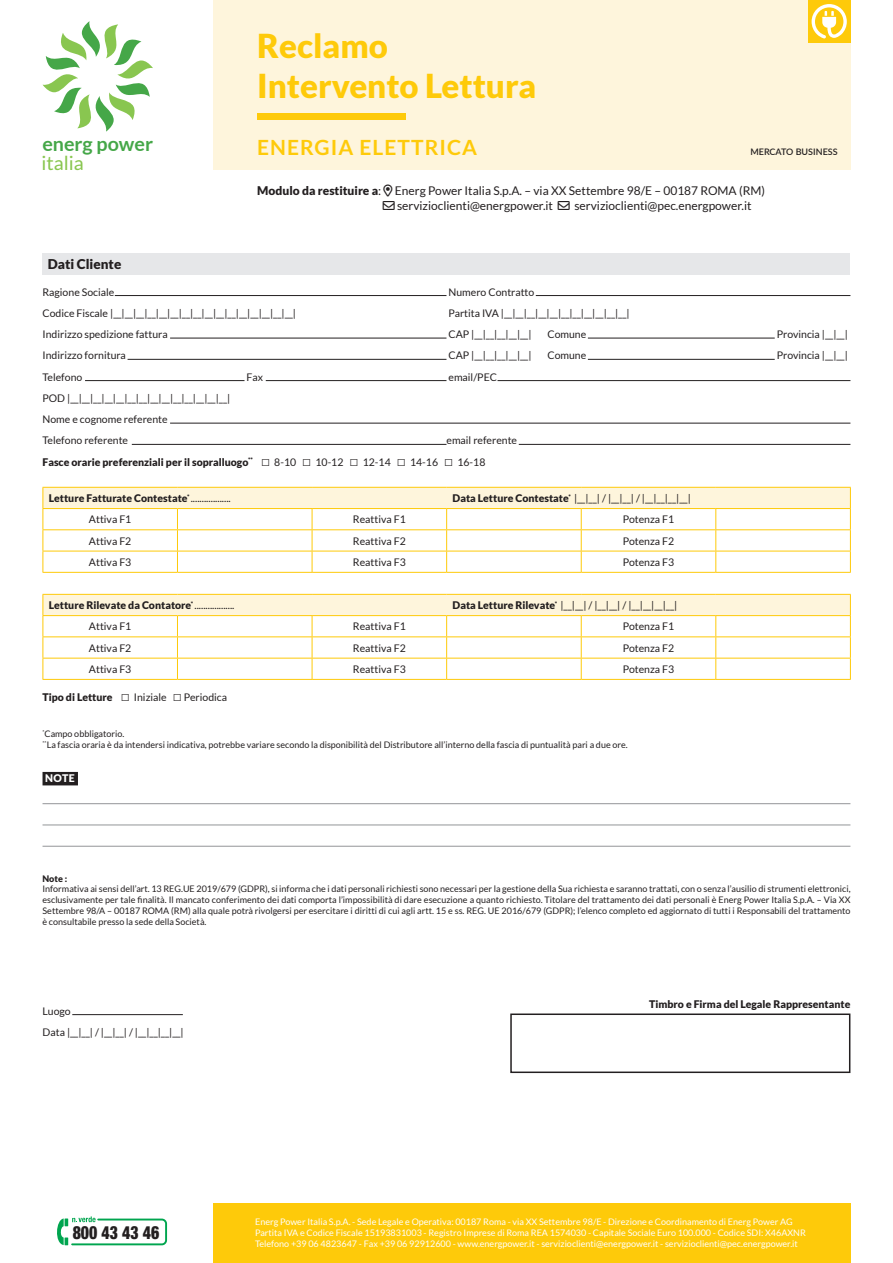
<style>
.page{position:relative;width:893px;height:1263px;background:#fff}
.page>*{position:absolute;margin:0;border:0;box-sizing:border-box;transform-origin:0 0}
.t1{font:900 33px/39.6px "Lato";color:#feca0a}
.t2{font:700 21px "Lato";letter-spacing:.05em;color:#feca0a}
.t3{font:700 19.5px "Lato";color:#45a748}
.t4{font:19.5px "Lato";color:#89c650}
.t5{font:900 condensed 18.3px "Helvetica Neue LT Std";color:#231f20;scale:.87 1}
.t6{font:900 13.5px "Lato";color:#231f20}
.t7{font:12px "Lato";color:#231f20}
.t8{font:10.5px/21.3px "Lato";color:#231f20}
.t9{font:900 10.5px/21.3px "Lato";color:#231f20}
.t10{font:900 10.5px "Lato";color:#fff}
.t11{font:9px/10.8px "Lato";color:#231f20}
.t12{font:9px/10.8px "Lato";color:#fff}
.t13{font:600 9px "Lato";color:#231f20}
.t14{font:900 9px "Lato";color:#231f20}
.s1{font-weight:900}
.s2{font-weight:400}
.s3{font-family:"Arial";font-weight:400;font-size:15px}
.s4{font-family:"Arial";font-size:15px}
</style>
<div class="page">
<div style="left:213px;top:1203px;width:637px;height:60px;background:#feca0a"></div>
<div style="left:213px;top:0;width:637px;height:170px;background:#fef5dc"></div>
<div style="left:257px;top:114px;width:149px;height:6px;background:#feca0a"></div>
<svg style="left:57px;top:1216px;width:111px;height:30px"></svg>
<div style="left:808px;top:0;width:42px;height:43px;background:#feca0a"></div>
<svg style="left:812px;top:4px;width:35px;height:34px"></svg>
<div style="left:43px;top:253px;width:807px;height:21px;background:#e6e7e9"></div>
<hr style="left:115px;top:295px;width:331px;height:1px;background:#231f20">
<hr style="left:536px;top:295px;width:314px;height:1px;background:#231f20">
<hr style="left:170px;top:338px;width:276px;height:1px;background:#231f20">
<hr style="left:588px;top:338px;width:187px;height:1px;background:#231f20">
<hr style="left:128px;top:359px;width:318px;height:1px;background:#231f20">
<hr style="left:588px;top:359px;width:187px;height:1px;background:#231f20">
<hr style="left:85px;top:380px;width:159px;height:1px;background:#231f20">
<hr style="left:266px;top:380px;width:180px;height:1px;background:#231f20">
<hr style="left:497px;top:380px;width:353px;height:1px;background:#231f20">
<hr style="left:170px;top:423px;width:680px;height:1px;background:#231f20">
<hr style="left:132px;top:444px;width:314px;height:1px;background:#231f20">
<hr style="left:519px;top:444px;width:331px;height:1px;background:#231f20">
<svg style="left:43px;top:487px;width:808px;height:85px"></svg>
<hr style="left:43px;top:572px;width:134px;height:1px;background:#feca0a">
<hr style="left:177px;top:572px;width:135px;height:1px;background:#feca0a">
<hr style="left:312px;top:572px;width:135px;height:1px;background:#feca0a">
<hr style="left:447px;top:572px;width:134px;height:1px;background:#feca0a">
<hr style="left:581px;top:572px;width:135px;height:1px;background:#feca0a">
<hr style="left:716px;top:572px;width:135px;height:1px;background:#feca0a">
<svg style="left:43px;top:594px;width:808px;height:85px"></svg>
<hr style="left:43px;top:679px;width:134px;height:1px;background:#feca0a">
<hr style="left:177px;top:679px;width:135px;height:1px;background:#feca0a">
<hr style="left:312px;top:679px;width:135px;height:1px;background:#feca0a">
<hr style="left:447px;top:679px;width:134px;height:1px;background:#feca0a">
<hr style="left:581px;top:679px;width:135px;height:1px;background:#feca0a">
<hr style="left:716px;top:679px;width:135px;height:1px;background:#feca0a">
<hr style="left:72px;top:1014px;width:111px;height:1px;background:#231f20">
<svg style="left:510px;top:1013px;width:341px;height:61px"></svg>
<hr style="left:43px;top:803px;width:807px;height:1px;background:#939598">
<hr style="left:43px;top:825px;width:807px;height:1px;background:#939598">
<hr style="left:43px;top:846px;width:807px;height:1px;background:#939598">
<div style="left:43px;top:772px;width:35px;height:13px;background:#231f20"></div>
<svg style="left:43px;top:21px;width:110px;height:111px"></svg>
<h3 class="t3" style="left:42px;top:132px;width:112px">energ power</h3>
<h3 class="t4" style="left:41px;top:152px;width:44px">italia</h3>
<h1 class="t1" style="left:257px;top:26px;width:280px">Reclamo<br>Intervento Lettura</h1>
<h2 class="t2" style="left:257px;top:135px;width:221px">ENERGIA ELETTRICA</h2>
<p class="t13" style="left:750px;top:145px;width:89px">MERCATO BUSINESS</p>
<h3 class="t7" style="left:257px;top:184px;width:509px"><span class="s1">Modulo da restituire a</span>: Energ Power Italia S.p.A. – via XX Settembre 98/E – 00187 ROMA (RM)</h3>
<h3 class="t7" style="left:383px;top:199px;width:370px">→ servizioclienti@energpower.it → servizioclienti@pec.energpower.it</h3>
<h3 class="t6" style="left:48px;top:256px;width:75px">Dati Cliente</h3>
<p class="t8" style="left:43px;top:281px;width:73px">Ragione Sociale</p>
<p class="t8" style="left:448px;top:281px;width:87px">Numero Contratto</p>
<p class="t8" style="left:43px;top:302px;width:255px">Codice Fiscale |__|__|__|__|__|__|__|__|__|__|__|__|__|__|__|__|</p>
<p class="t8" style="left:448px;top:302px;width:183px">Partita IVA |__|__|__|__|__|__|__|__|__|__|__|</p>
<p class="t8" style="left:43px;top:324px;width:127px">Indirizzo spedizione fattura</p>
<p class="t8" style="left:448px;top:324px;width:85px">CAP |__|__|__|__|__|</p>
<p class="t8" style="left:547px;top:324px;width:40px">Comune</p>
<p class="t8" style="left:777px;top:324px;width:73px">Provincia |__|__|</p>
<p class="t8" style="left:43px;top:345px;width:85px">Indirizzo fornitura</p>
<p class="t8" style="left:448px;top:345px;width:85px">CAP |__|__|__|__|__|</p>
<p class="t8" style="left:547px;top:345px;width:40px">Comune</p>
<p class="t8" style="left:777px;top:345px;width:73px">Provincia |__|__|</p>
<p class="t8" style="left:43px;top:366px;width:41px">Telefono</p>
<p class="t8" style="left:247px;top:366px;width:18px">Fax</p>
<p class="t8" style="left:448px;top:366px;width:50px">email/PEC</p>
<p class="t8" style="left:43px;top:387px;width:189px">POD |__|__|__|__|__|__|__|__|__|__|__|__|__|__|<br>Nome e cognome referente<br>Telefono referente</p>
<p class="t9" style="left:43px;top:430px;width:476px;text-indent:404px"><span class="s2">email referente<br></span>Fasce orarie preferenziali per il sopralluogo<sup>**</sup> <span class="s3">□</span> <span class="s2">8-10</span> <span class="s3">□</span> <span class="s2">10-12</span> <span class="s3">□</span> <span class="s2">12-14</span> <span class="s3">□</span> <span class="s2">14-16</span> <span class="s3">□</span> <span class="s2">16-18</span></p>
<p class="t9" style="left:49px;top:487px;width:183px">Letture Fatturate Contestate<sup>*</sup> <span class="s2">..................</span></p>
<p class="t8" style="left:453px;top:488px;width:240px"><span class="s1">Data Letture Contestate</span><sup>*</sup> |__|__| / |__|__| / |__|__|__|__|</p>
<p class="t8" style="left:89px;top:509px;width:44px">Attiva F1</p>
<p class="t8" style="left:353px;top:509px;width:54px">Reattiva F1</p>
<p class="t8" style="left:623px;top:509px;width:53px">Potenza F1</p>
<p class="t8" style="left:89px;top:530px;width:44px">Attiva F2</p>
<p class="t8" style="left:353px;top:530px;width:54px">Reattiva F2</p>
<p class="t8" style="left:623px;top:530px;width:53px">Potenza F2</p>
<p class="t8" style="left:89px;top:551px;width:44px">Attiva F3</p>
<p class="t8" style="left:353px;top:551px;width:54px">Reattiva F3</p>
<p class="t8" style="left:623px;top:551px;width:53px">Potenza F3</p>
<p class="t9" style="left:49px;top:594px;width:187px">Letture Rilevate da Contatore<sup>*</sup> <span class="s2">..................</span></p>
<p class="t8" style="left:453px;top:595px;width:226px"><span class="s1">Data Letture Rilevate</span><sup>*</sup> |__|__| / |__|__| / |__|__|__|__|</p>
<p class="t8" style="left:89px;top:616px;width:44px">Attiva F1</p>
<p class="t8" style="left:353px;top:616px;width:54px">Reattiva F1</p>
<p class="t8" style="left:623px;top:616px;width:53px">Potenza F1</p>
<p class="t8" style="left:89px;top:637px;width:44px">Attiva F2</p>
<p class="t8" style="left:353px;top:637px;width:54px">Reattiva F2</p>
<p class="t8" style="left:623px;top:637px;width:53px">Potenza F2</p>
<p class="t8" style="left:89px;top:658px;width:44px">Attiva F3</p>
<p class="t8" style="left:353px;top:658px;width:54px">Reattiva F3</p>
<p class="t8" style="left:623px;top:658px;width:53px">Potenza F3</p>
<p class="t8" style="left:43px;top:686px;width:186px"><span class="s1">Tipo di Letture</span> <span class="s4">□</span> Iniziale <span class="s4">□</span> Periodica</p>
<p class="t11" style="left:43px;top:728px;width:587px"><sup>*</sup>Campo obbligatorio.<br><sup>**</sup>La fascia oraria è da intendersi indicativa, potrebbe variare secondo la disponibilità del Distributore all’interno della fascia di puntualità pari a due ore.</p>
<p class="t10" style="left:45px;top:772px;width:31px">NOTE</p>
<p class="t14" style="left:43px;top:873px;width:26px">Note :</p>
<p class="t11" style="left:43px;top:884px;width:809px;text-align:justify">Informativa ai sensi dell’art. 13 REG.UE 2019/679 (GDPR), si informa che i dati personali richiesti sono necessari per la gestione della Sua richiesta e saranno trattati, con o senza l’ausilio di strumenti elettronici, esclusivamente per tale finalità. Il mancato conferimento dei dati comporta l’impossibilità di dare esecuzione a quanto richiesto. Titolare del trattamento dei dati personali è Energ Power Italia S.p.A. – Via XX Settembre 98/A – 00187 ROMA (RM) alla quale potrà rivolgersi per esercitare i diritti di cui agli artt. 15 e ss. REG. UE 2016/679 (GDPR); l’elenco completo ed aggiornato di tutti i Responsabili del trattamento è consultabile presso la sede della Società.</p>
<p class="t8" style="left:43px;top:1000px;width:143px">Luogo<br>Data |__|__| / |__|__| / |__|__|__|__|</p>
<h3 class="t5" style="left:73px;top:1221px;width:101px">800 43 43 46</h3>
<p class="t9" style="left:649px;top:993px;width:203px">Timbro e Firma del Legale Rappresentante</p>
<p class="t12" style="left:255px;top:1216px;width:552px">Energ Power Italia S.p.A. - Sede Legale e Operativa: 00187 Roma - via XX Settembre 98/E - Direzione e Coordinamento di Energ Power AG<br>Partita IVA e Codice Fiscale 15193831003 - Registro Imprese di Roma REA 1574030 - Capitale Sociale Euro 100.000 - Codice SDI: X46AXNR<br>Telefono +39 06 4823647 - Fax +39 06 92912600 - www.energpower.it - servizioclienti@energpower.it - servizioclienti@pec.energpower.it</p>
</div>
